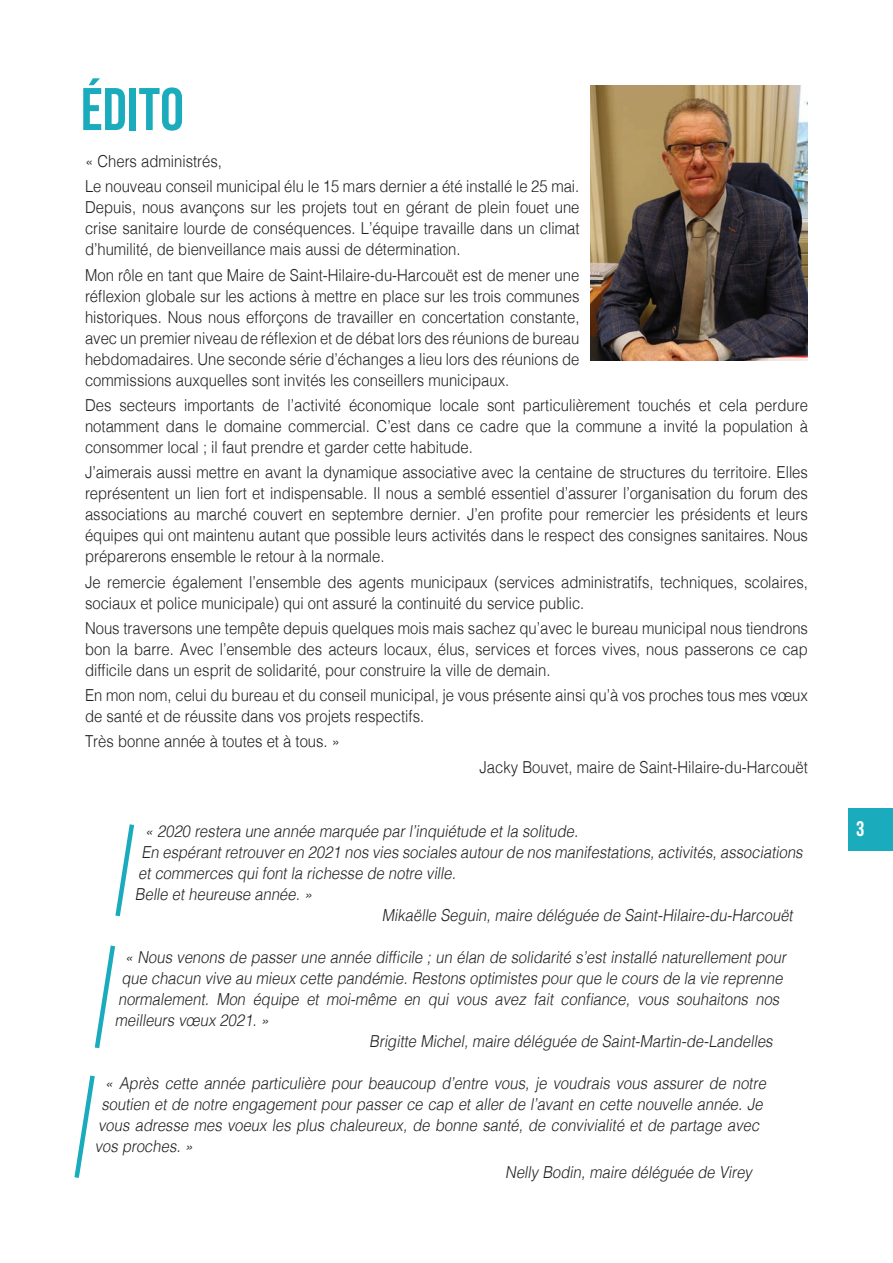
<style>
.page{position:relative;width:893px;height:1263px;background:#fff}
.page>*{position:absolute;margin:0;border:0;box-sizing:border-box;transform-origin:0 0}
.t1{font:60px "Bebas Neue";color:#1aacbc}
.t2{font:21px "Bebas Neue";color:#fff}
.t3{font:300 16.5px/21px "Helvetica";color:#231f20;text-align:justify;scale:.9 1}
.t4{font:italic 300 16.5px "Helvetica";color:#231f20;scale:.9 1}
</style>
<div class="page">
<div style="left:848px;top:808px;width:45px;height:43px;background:#1aacbc"></div>
<img style="left:590px;top:85px;width:218px;height:276px">
<svg style="left:115px;top:824px;width:20px;height:93px"></svg>
<svg style="left:94px;top:945px;width:22px;height:104px"></svg>
<svg style="left:74px;top:1075px;width:21px;height:103px"></svg>
<h1 class="t1" style="left:81px;top:75px;width:105px">ÉDITO</h1>
<p class="t3" style="left:85px;top:148px;width:551px;line-height:25.2px">« Chers administrés,<br>Le nouveau conseil municipal élu le 15 mars dernier a été installé le 25 mai.</p>
<p class="t3" style="left:85px;top:196px;width:551px">Depuis, nous avançons sur les projets tout en gérant de plein fouet une crise sanitaire lourde de conséquences. L’équipe travaille dans un climat d’humilité, de bienveillance mais aussi de détermination.</p>
<p class="t3" style="left:85px;top:263px;width:551px">Mon rôle en tant que Maire de Saint-Hilaire-du-Harcouët est de mener une réflexion globale sur les actions à mettre en place sur les trois communes historiques. Nous nous efforçons de travailler en concertation constante, avec un premier niveau de réflexion et de débat lors des réunions de bureau hebdomadaires. Une seconde série d’échanges a lieu lors des réunions de commissions auxquelles sont invités les conseillers municipaux.</p>
<p class="t3" style="left:85px;top:393px;width:805px">Des secteurs importants de l’activité économique locale sont particulièrement touchés et cela perdure notamment dans le domaine commercial. C’est dans ce cadre que la commune a invité la population à consommer local ; il faut prendre et garder cette habitude.</p>
<p class="t3" style="left:85px;top:461px;width:805px">J’aimerais aussi mettre en avant la dynamique associative avec la centaine de structures du territoire. Elles représentent un lien fort et indispensable. Il nous a semblé essentiel d’assurer l’organisation du forum des associations au marché couvert en septembre dernier. J’en profite pour remercier les présidents et leurs équipes qui ont maintenu autant que possible leurs activités dans le respect des consignes sanitaires. Nous préparerons ensemble le retour à la normale.</p>
<p class="t3" style="left:85px;top:570px;width:805px">Je remercie également l’ensemble des agents municipaux (services administratifs, techniques, scolaires, sociaux et police municipale) qui ont assuré la continuité du service public.</p>
<p class="t3" style="left:85px;top:616px;width:805px">Nous traversons une tempête depuis quelques mois mais sachez qu’avec le bureau municipal nous tiendrons bon la barre. Avec l’ensemble des acteurs locaux, élus, services et forces vives, nous passerons ce cap difficile dans un esprit de solidarité, pour construire la ville de demain.</p>
<p class="t3" style="left:85px;top:683px;width:805px">En mon nom, celui du bureau et du conseil municipal, je vous présente ainsi qu’à vos proches tous mes vœux de santé et de réussite dans vos projets respectifs.</p>
<p class="t3" style="left:85px;top:730px;width:285px">Très bonne année à toutes et à tous. »</p>
<p class="t3" style="left:479px;top:755px;width:366px">Jacky Bouvet, maire de Saint-Hilaire-du-Harcouët</p>
<p class="t4" style="left:145px;top:817px;width:488px">« 2020 restera une année marquée parl’inquiétude etla solitude.</p>
<p class="t4" style="left:141px;top:838px;width:741px">En espérantretrouveren 2021 nosviessocialesautourde nosmanifestations,activités,associations</p>
<p class="t4" style="left:138px;top:859px;width:359px">etcommercesquifontla richesse de notre ville.</p>
<p class="t4" style="left:135px;top:880px;width:203px">Belle etheureuse année.»</p>
<p class="t4" style="left:382px;top:901px;width:463px">Mikaëlle Seguin,maire déléguée de Saint-Hilaire-du-Harcouët</p>
<p class="t4" style="left:125px;top:943px;width:741px">« Nousvenonsde passerune année difficile ;un élan de solidarité s’estinstallé naturellementpour</p>
<p class="t4" style="left:121px;top:964px;width:741px">que chacun vive au mieuxcette pandémie.Restonsoptimistes pourque le coursde la vie reprenne</p>
<p class="t4" style="left:118px;top:985px;width:741px">normalement. Mon équipe et moi-même en qui vous avez fait confiance, vous souhaitons nos</p>
<p class="t4" style="left:115px;top:1006px;width:178px">meilleursvœux2021.»</p>
<p class="t4" style="left:369px;top:1027px;width:454px">Brigitte Michel,maire déléguée de Saint-Martin-de-Landelles</p>
<p class="t4" style="left:105px;top:1069px;width:741px">« Après cette année particulière pour beaucoup d’entre vous, je voudrais vous assurer de notre</p>
<p class="t4" style="left:101px;top:1090px;width:741px">soutien etde notre engagementpourpasserce cap etallerde l’avanten cette nouvelle année.Je</p>
<p class="t4" style="left:98px;top:1111px;width:741px">vous adresse mes voeux les plus chaleureux, de bonne santé, de convivialité et de partage avec</p>
<p class="t4" style="left:95px;top:1132px;width:115px">vosproches.»</p>
<p class="t4" style="left:505px;top:1158px;width:280px">NellyBodin,maire déléguée de Virey</p>
<p class="t2" style="left:856px;top:817px;width:10px">3</p>
</div>
